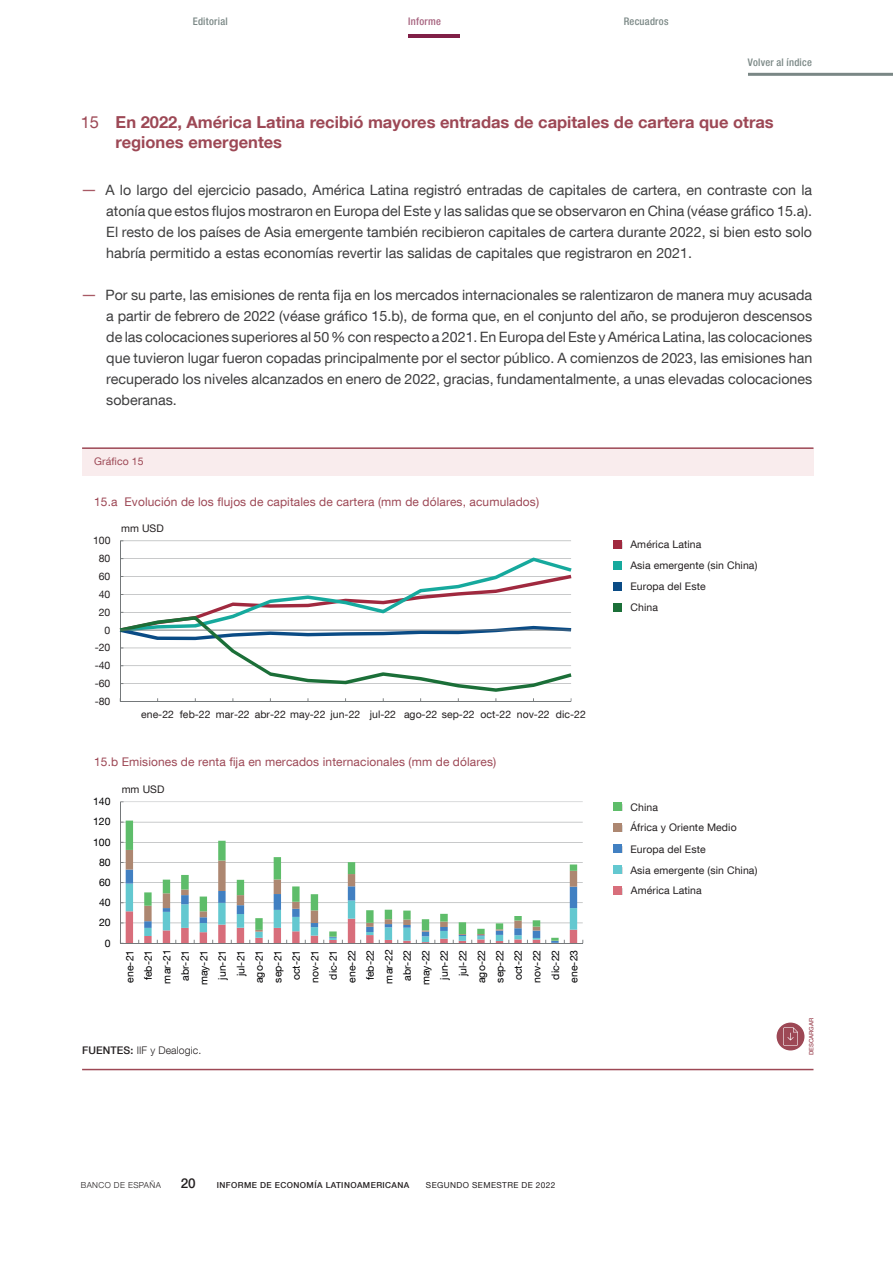
<style>
.page{position:relative;width:893px;height:1263px;background:#fff}
.page>*{position:absolute;margin:0;border:0;box-sizing:border-box;transform-origin:0 0}
.Título_fichas{font:700 16.5px/19.8px "Bd E Neue Helvetica";color:#9d4855}
.Texto_ficha_Bullets{font:14.25px/21px "Bd E Neue Helvetica";color:#3e3e3f;text-align:justify}
.t1{font:500 13.5px "Bd E Neue Helvetica";color:#231f20}
.t2{font:12px "Bd E Neue Helvetica";letter-spacing:.01em;color:#9d4855}
.t3{font:10.5px "Bd E Neue Helvetica";letter-spacing:.01em;color:#231f20}
.t4{font:10.5px/18.5px "Bd E Neue Helvetica";color:#000002;text-align:right}
.t5{font:500 condensed 10.5px "Bd E Neue Helvetica";letter-spacing:.025em;color:#7a8785}
.t6{font:300 10.5px "Bd E Neue Helvetica";letter-spacing:.01em;color:#231f20}
.t7{font:10.5px "Bd E Neue Helvetica";letter-spacing:.01em;color:#9d4855}
.t8{font:500 condensed 10.5px "Bd E Neue Helvetica";letter-spacing:.025em;color:#a6627e}
.t9{font:500 8.25px "Bd E Neue Helvetica";letter-spacing:.05em;color:#231f20}
.t10{font:8.25px "Bd E Neue Helvetica";letter-spacing:.05em;color:#231f20}
.t11{font:300 8.25px "Bd E Neue Helvetica";letter-spacing:.05em;color:#231f20}
.t12{font:500 6px "Bd E Neue Helvetica";color:#9d4855}
.s1{font-weight:400}
.s2{font-size:16.5px;color:#a85a65}
.s3{font-weight:500}
</style>
<div class="page">
<hr style="left:408px;top:34px;width:52px;height:4px;background:#801f47">
<hr style="left:748px;top:73px;width:145px;height:3px;background:#7a8785">
<div style="left:82px;top:448px;width:731px;height:28px;background:#f9eced"></div>
<hr style="left:82px;top:1069px;width:731px;height:1px;background:#9d4855">
<hr style="left:82px;top:447px;width:731px;height:2px;background:#9d4855">
<div style="left:777px;top:1022px;width:27px;height:28px;background:#9d4855;border-radius:50%"></div>
<svg style="left:783px;top:1027px;width:15px;height:19px"></svg>
<div style="left:614px;top:886px;width:8px;height:9px;background:#d86e7b"></div>
<div style="left:614px;top:865px;width:8px;height:9px;background:#63c8d0"></div>
<div style="left:614px;top:844px;width:8px;height:9px;background:#4180c2"></div>
<div style="left:614px;top:823px;width:8px;height:9px;background:#ad8771"></div>
<div style="left:614px;top:802px;width:8px;height:9px;background:#5ebd6a"></div>
<div style="left:614px;top:603px;width:8px;height:9px;background:#1b6f38"></div>
<div style="left:614px;top:582px;width:8px;height:9px;background:#0a4b85"></div>
<div style="left:614px;top:561px;width:8px;height:9px;background:#16a99d"></div>
<div style="left:614px;top:540px;width:8px;height:9px;background:#a0293f"></div>
<hr style="left:120px;top:541px;width:451px;height:1px;background:#9a9d9e">
<hr style="left:120px;top:541px;width:1px;height:160px;background:#74787a">
<hr style="left:120px;top:701px;width:451px;height:1px;background:#74787a">
<svg style="left:120px;top:557px;width:452px;height:135px"></svg>
<hr style="left:120px;top:842px;width:463px;height:1px;background:#9a9d9e">
<hr style="left:120px;top:822px;width:463px;height:1px;background:#9a9d9e">
<hr style="left:120px;top:802px;width:463px;height:1px;background:#9a9d9e">
<svg style="left:126px;top:820px;width:451px;height:30px"></svg>
<hr style="left:120px;top:802px;width:1px;height:141px;background:#74787a">
<svg style="left:120px;top:850px;width:463px;height:94px"></svg>
<p class="t5" style="left:193px;top:15px;width:37px">Editorial</p>
<p class="t8" style="left:408px;top:15px;width:34px">Informe</p>
<p class="t5" style="left:624px;top:15px;width:46px">Recuadros</p>
<p class="t5" style="left:748px;top:56px;width:65px">Volver al índice</p>
<p class="Título_fichas" style="left:116px;top:112px;width:660px;text-indent:-35px"><span class="s1">15</span> En 2022, América Latina recibió mayores entradas de capitales de cartera que otras regiones emergentes</p>
<p class="Texto_ficha_Bullets" style="left:106px;top:179px;width:707px;text-indent:-26px"><span class="s2">—</span> A lo largo del ejercicio pasado, América Latina registró entradas de capitales de cartera, en contraste con la atonía que estos flujos mostraron en Europa del Este y las salidas que se observaron en China (véase gráfico 15.a).<br>El resto de los países de Asia emergente también recibieron capitales de cartera durante 2022, si bien esto solo habría permitido a estas economías revertir las salidas de capitales que registraron en 2021.</p>
<p class="Texto_ficha_Bullets" style="left:106px;top:284px;width:707px;text-indent:-26px"><span class="s2">—</span> Por su parte, las emisiones de renta fija en los mercados internacionales se ralentizaron de manera muy acusada a partir de febrero de 2022 (véase gráfico 15.b), de forma que, en el conjunto del año, se produjeron descensos de las colocaciones superiores al 50% con respecto a 2021. En Europa del Este y América Latina, las colocaciones que tuvieron lugar fueron copadas principalmente por el sector público. A comienzos de 2023, las emisiones han recuperado los niveles alcanzados en enero de 2022, gracias, fundamentalmente, a unas elevadas colocaciones soberanas.</p>
<p class="t7" style="left:94px;top:455px;width:51px">Gráfico 15</p>
<p class="t2" style="left:94px;top:494px;width:446px">15.a Evolución de los flujos de capitales de cartera (mm de dólares, acumulados)</p>
<p class="t3" style="left:93px;top:534px;width:19px">100</p>
<p class="t3" style="left:99px;top:552px;width:13px">80</p>
<p class="t3" style="left:99px;top:570px;width:13px">60</p>
<p class="t3" style="left:99px;top:588px;width:13px">40</p>
<p class="t3" style="left:99px;top:605px;width:13px">20</p>
<p class="t3" style="left:105px;top:623px;width:7px">0</p>
<p class="t3" style="left:95px;top:641px;width:17px">-20</p>
<p class="t3" style="left:95px;top:659px;width:17px">-40</p>
<p class="t3" style="left:95px;top:677px;width:17px">-60</p>
<p class="t3" style="left:95px;top:695px;width:17px">-80</p>
<p class="t3" style="left:121px;top:522px;width:44px">mm USD</p>
<p class="t3" style="left:141px;top:708px;width:446px">ene-22 feb-22 mar-22 abr-22 may-22 jun-22 jul-22 ago-22 sep-22 oct-22 nov-22 dic-22</p>
<p class="t2" style="left:94px;top:754px;width:404px">15.b Emisiones de renta fija en mercados internacionales (mm de dólares)</p>
<p class="t4" style="left:93px;top:792px;width:19px">140</p>
<p class="t4" style="left:93px;top:812px;width:19px">120</p>
<p class="t4" style="left:93px;top:832px;width:19px">100</p>
<p class="t4" style="left:99px;top:853px;width:13px">80</p>
<p class="t4" style="left:99px;top:873px;width:13px">60</p>
<p class="t4" style="left:99px;top:893px;width:13px">40</p>
<p class="t4" style="left:99px;top:913px;width:13px">20</p>
<p class="t4" style="left:105px;top:933px;width:7px">0</p>
<p class="t3" style="left:122px;top:782px;width:44px">mm USD</p>
<p class="t4" style="left:120px;top:985px;width:37px;rotate:-90deg">ene-21 feb-21 mar-21 abr-21 may-21 jun-21 jul-21 ago-21 sep-21 oct-21 nov-21 dic-21 ene-22 feb-22 mar-22 abr-22 may-22 jun-22 jul-22 ago-22 sep-22 oct-22 nov-22 dic-22 ene-23</p>
<p class="t6" style="left:82px;top:1044px;width:121px"><span class="s3">FUENTES:</span> IIF y Dealogic.</p>
<p class="t3" style="left:630px;top:538px;width:72px">América Latina</p>
<p class="t3" style="left:630px;top:559px;width:128px">Asia emergente (sin China)</p>
<p class="t3" style="left:630px;top:580px;width:77px">Europa del Este</p>
<p class="t3" style="left:630px;top:601px;width:29px">China</p>
<p class="t3" style="left:630px;top:800px;width:29px">China</p>
<p class="t3" style="left:630px;top:821px;width:108px">África y Oriente Medio</p>
<p class="t3" style="left:630px;top:842px;width:77px">Europa del Este</p>
<p class="t3" style="left:630px;top:863px;width:128px">Asia emergente (sin China)</p>
<p class="t3" style="left:631px;top:884px;width:72px">América Latina</p>
<p class="t11" style="left:81px;top:1180px;width:82px">BANCO DE ESPAÑA</p>
<p class="t1" style="left:181px;top:1175px;width:16px">20</p>
<p class="t9" style="left:217px;top:1180px;width:194px">INFORME DE ECONOMÍA LATINOAMERICANA</p>
<p class="t10" style="left:426px;top:1180px;width:131px">SEGUNDO SEMESTRE DE 2022</p>
<p class="t12" style="left:808px;top:1055px;width:39px;rotate:-90deg">DESCARGAR</p>
</div>
